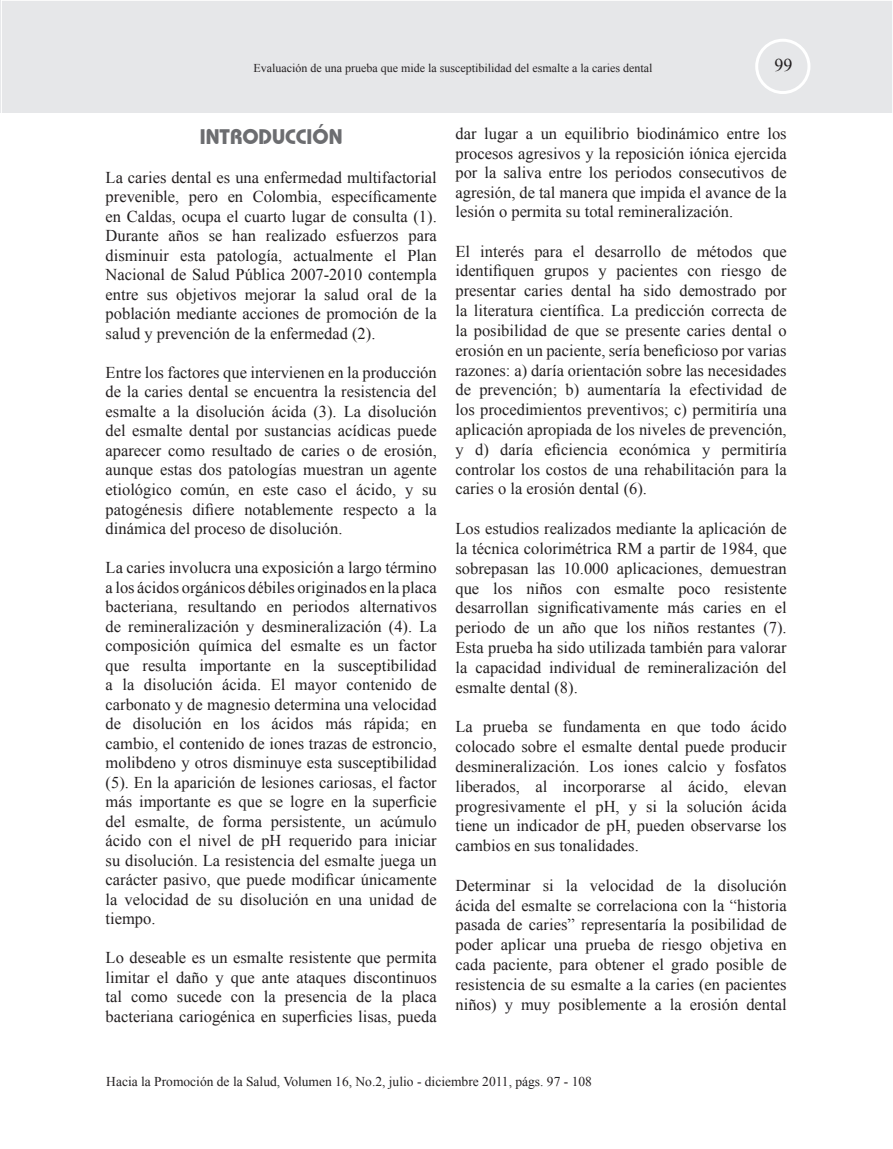
<style>
.page{position:relative;width:893px;height:1149px;background:#fff}
.page>*{position:absolute;margin:0;border:0;box-sizing:border-box;transform-origin:0 0}
.t1{font:700 21px "Bauhaus IT Cby BT";color:#6c6d70}
.t2{font:18px "Times New Roman";color:#231f20}
.t3{font:16.5px/19.5px "Times New Roman";color:#231f20;text-align:justify}
.t4{font:13.5px "Times New Roman";color:#231f20}
.t5{font:12px "Times New Roman";color:#231f20}
</style>
<div class="page">
<div style="left:0;top:0;width:893px;height:113px;background:#e6e7e9"></div>
<div style="left:755px;top:39px;width:55px;height:55px;border:3px solid #fff;border-radius:50%"></div>
<p class="t5" style="left:253px;top:60px;width:400px">Evaluación de una prueba que mide la susceptibilidad del esmalte a la caries dental</p>
<p class="t2" style="left:774px;top:53px;width:19px">99</p>
<p class="t1" style="left:200px;top:123px;width:144px">INTRODUCCIÓN</p>
<p class="t3" style="left:106px;top:167px;width:333px">La caries dental es una enfermedad multifactorial prevenible, pero en Colombia, específicamente en Caldas, ocupa el cuarto lugar de consulta (1).<br>Durante años se han realizado esfuerzos para disminuir esta patología, actualmente el Plan Nacional de Salud Pública 2007-2010 contempla entre sus objetivos mejorar la salud oral de la población mediante acciones de promoción de la salud y prevención de la enfermedad (2).</p>
<p class="t3" style="left:106px;top:362px;width:333px">Entre los factores que intervienen en la producción de la caries dental se encuentra la resistencia del esmalte a la disolución ácida (3). La disolución del esmalte dental por sustancias acídicas puede aparecer como resultado de caries o de erosión, aunque estas dos patologías muestran un agente etiológico común, en este caso el ácido, y su patogénesis difiere notablemente respecto a la dinámica del proceso de disolución.</p>
<p class="t3" style="left:106px;top:557px;width:333px">La caries involucra una exposición a largo término a los ácidos orgánicos débiles originados en la placa bacteriana, resultando en periodos alternativos de remineralización y desmineralización (4). La composición química del esmalte es un factor que resulta importante en la susceptibilidad a la disolución ácida. El mayor contenido de carbonato y de magnesio determina una velocidad de disolución en los ácidos más rápida; en cambio, el contenido de iones trazas de estroncio, molibdeno y otros disminuye esta susceptibilidad (5). En la aparición de lesiones cariosas, el factor más importante es que se logre en la superficie del esmalte, de forma persistente, un acúmulo ácido con el nivel de pH requerido para iniciar su disolución. La resistencia del esmalte juega un carácter pasivo, que puede modificar únicamente la velocidad de su disolución en una unidad de tiempo.</p>
<p class="t3" style="left:106px;top:947px;width:333px">Lo deseable es un esmalte resistente que permita limitar el daño y que ante ataques discontinuos tal como sucede con la presencia de la placa bacteriana cariogénica en superficies lisas, pueda</p>
<p class="t3" style="left:455px;top:124px;width:333px">dar lugar a un equilibrio biodinámico entre los procesos agresivos y la reposición iónica ejercida por la saliva entre los periodos consecutivos de agresión, de tal manera que impida el avance de la lesión o permita su total remineralización.</p>
<p class="t3" style="left:455px;top:241px;width:333px">El interés para el desarrollo de métodos que identifiquen grupos y pacientes con riesgo de presentar caries dental ha sido demostrado por la literatura científica. La predicción correcta de la posibilidad de que se presente caries dental o erosión en un paciente, sería beneficioso por varias razones: a) daría orientación sobre las necesidades de prevención; b) aumentaría la efectividad de los procedimientos preventivos; c) permitiría una aplicación apropiada de los niveles de prevención, y d) daría eficiencia económica y permitiría controlar los costos de una rehabilitación para la caries o la erosión dental (6).</p>
<p class="t3" style="left:455px;top:518px;width:333px">Los estudios realizados mediante la aplicación de la técnica colorimétrica RM a partir de 1984, que sobrepasan las 10.000 aplicaciones, demuestran que los niños con esmalte poco resistente desarrollan significativamente más caries en el periodo de un año que los niños restantes (7).<br>Esta prueba ha sido utilizada también para valorar la capacidad individual de remineralización del esmalte dental (8).</p>
<p class="t3" style="left:455px;top:716px;width:333px">La prueba se fundamenta en que todo ácido colocado sobre el esmalte dental puede producir desmineralización. Los iones calcio y fosfatos liberados, al incorporarse al ácido, elevan progresivamente el pH, y si la solución ácida tiene un indicador de pH, pueden observarse los cambios en sus tonalidades.</p>
<p class="t3" style="left:455px;top:874px;width:333px">Determinar si la velocidad de la disolución ácida del esmalte se correlaciona con la “historia pasada de caries” representaría la posibilidad de poder aplicar una prueba de riesgo objetiva en cada paciente, para obtener el grado posible de resistencia de su esmalte a la caries (en pacientes niños) y muy posiblemente a la erosión dental</p>
<p class="t4" style="left:106px;top:1072px;width:487px">Hacia la Promoción de la Salud, Volumen 16, No.2, julio - diciembre 2011, págs. 97 - 108</p>
</div>
